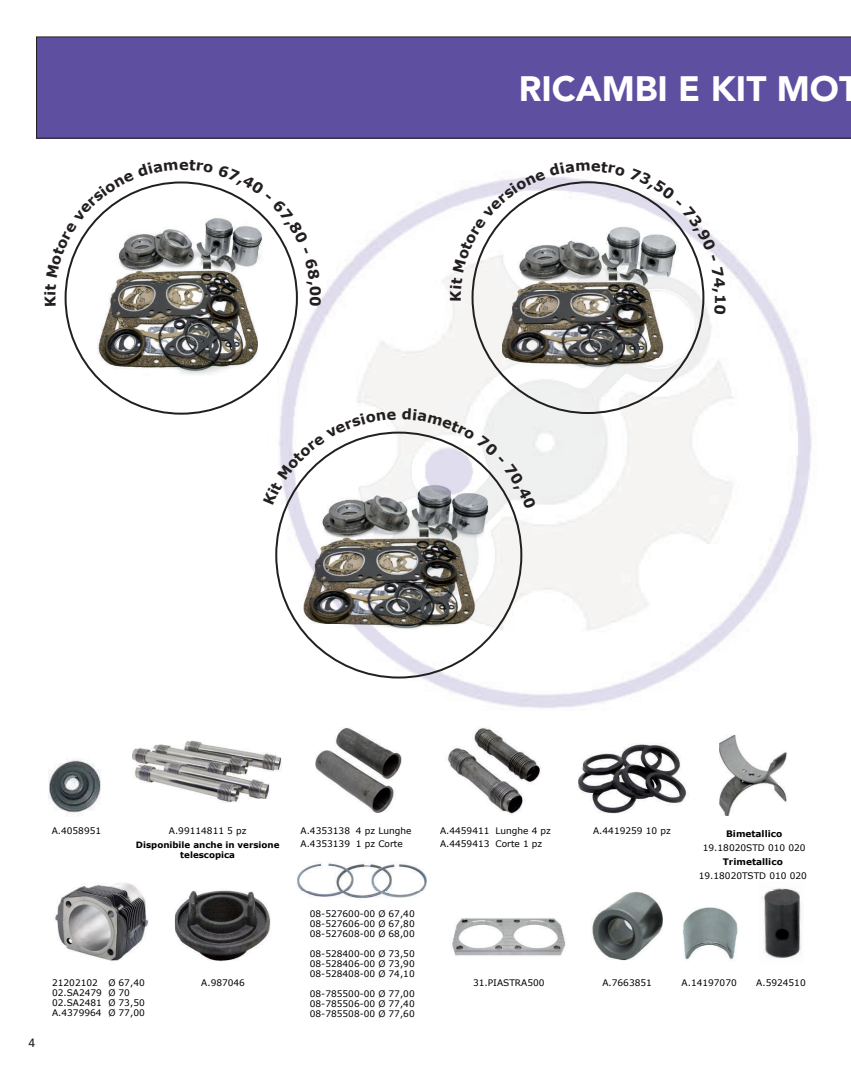
<style>
.page{position:relative;width:851px;height:1066px;background:#fff}
.page>*{position:absolute;margin:0;border:0;box-sizing:border-box;transform-origin:0 0}
.t1{font:900 35px "Avenir LT Std";color:#fff}
.t2{font:700 14.6px "Verdana";color:#231f20}
.t3{font:500 12px "Avenir LT";color:#231f20}
.t4{font:9px/10px "Verdana";color:#000}
.t5{font:700 9px "Verdana";color:#000}
.t6{font:700 8.7px/10.4px "Verdana";color:#000;text-align:center}
</style>
<div class="page">
<img style="left:269px;top:194px;width:543px;height:619px">
<img style="left:93px;top:230px;width:176px;height:164px">
<img style="left:502px;top:314px;width:184px;height:76px">
<img style="left:296px;top:455px;width:203px;height:203px">
<div style="left:36px;top:36px;width:814px;height:103px;background:#5f4fa1"></div>
<img style="left:54px;top:883px;width:95px;height:78px">
<img style="left:452px;top:918px;width:114px;height:38px">
<img style="left:764px;top:888px;width:37px;height:71px">
<img style="left:175px;top:890px;width:96px;height:72px">
<img style="left:592px;top:891px;width:70px;height:70px">
<img style="left:683px;top:907px;width:54px;height:53px">
<img style="left:132px;top:729px;width:151px;height:83px">
<img style="left:441px;top:716px;width:111px;height:98px">
<img style="left:315px;top:727px;width:86px;height:85px">
<img style="left:48px;top:758px;width:53px;height:58px">
<img style="left:297px;top:863px;width:130px;height:36px">
<img style="left:570px;top:740px;width:123px;height:74px">
<img style="left:719px;top:731px;width:68px;height:85px">
<svg style="left:66px;top:181px;width:112px;height:97px"></svg>
<svg style="left:189px;top:181px;width:132px;height:125px"></svg>
<svg style="left:269px;top:411px;width:127px;height:94px"></svg>
<svg style="left:402px;top:408px;width:134px;height:101px"></svg>
<svg style="left:450px;top:177px;width:275px;height:137px"></svg>
<h2 class="t2" style="left:179px;top:155px;width:11px">e</h2>
<h1 class="t1" style="left:518px;top:67px;width:342px">RICAMBI E KIT MOT</h1>
<h2 class="t2" style="left:729px;top:293px;width:12px;rotate:90deg">1</h2>
<h3 class="t3" style="left:28px;top:1035px;width:8px">4</h3>
<p class="t4" style="left:52px;top:825px;width:51px">A.4058951</p>
<p class="t4" style="left:169px;top:826px;width:79px">A.99114811 5 pz</p>
<p class="t6" style="left:136px;top:840px;width:145px">Disponibile anche in versione telescopica</p>
<p class="t4" style="left:300px;top:824px;width:51px;line-height:13.1px">A.4353138<br>A.4353139</p>
<p class="t4" style="left:356px;top:824px;width:57px;line-height:13.1px">4 pz Lunghe<br>1 pz Corte</p>
<p class="t4" style="left:440px;top:824px;width:51px;line-height:13.1px">A.4459411<br>A.4459413</p>
<p class="t4" style="left:495px;top:824px;width:57px;line-height:13.1px">Lunghe 4 pz<br>Corte 1 pz</p>
<p class="t4" style="left:593px;top:825px;width:79px">A.4419259 10 pz</p>
<p class="t5" style="left:726px;top:828px;width:58px">Bimetallico</p>
<p class="t4" style="left:702px;top:843px;width:104px">19.18020STD 010 020</p>
<p class="t5" style="left:722px;top:856px;width:62px">Trimetallico</p>
<p class="t4" style="left:698px;top:871px;width:110px">19.18020TSTD 010 020</p>
<p class="t4" style="left:52px;top:978px;width:51px">21202102<br>02.SA2479<br>02.SA2481<br>A.4379964</p>
<p class="t4" style="left:108px;top:978px;width:38px">Ø 67,40<br>Ø 70<br>Ø 73,50<br>Ø 77,00</p>
<p class="t4" style="left:310px;top:909px;width:106px;text-align:justify">08-527600-00 Ø 67,40<br>08-527606-00 Ø 67,80<br>08-527608-00 Ø 68,00</p>
<p class="t4" style="left:310px;top:949px;width:106px;text-align:justify">08-528400-00 Ø 73,50<br>08-528406-00 Ø 73,90<br>08-528408-00 Ø 74,10</p>
<p class="t4" style="left:310px;top:989px;width:106px;text-align:justify">08-785500-00 Ø 77,00<br>08-785506-00 Ø 77,40<br>08-785508-00 Ø 77,60</p>
<p class="t4" style="left:201px;top:978px;width:45px">A.987046</p>
<p class="t4" style="left:473px;top:978px;width:73px">31.PIASTRA500</p>
<p class="t4" style="left:602px;top:978px;width:51px">A.7663851</p>
<p class="t4" style="left:681px;top:978px;width:57px">A.14197070</p>
<p class="t4" style="left:756px;top:978px;width:51px">A.5924510</p>
</div>
